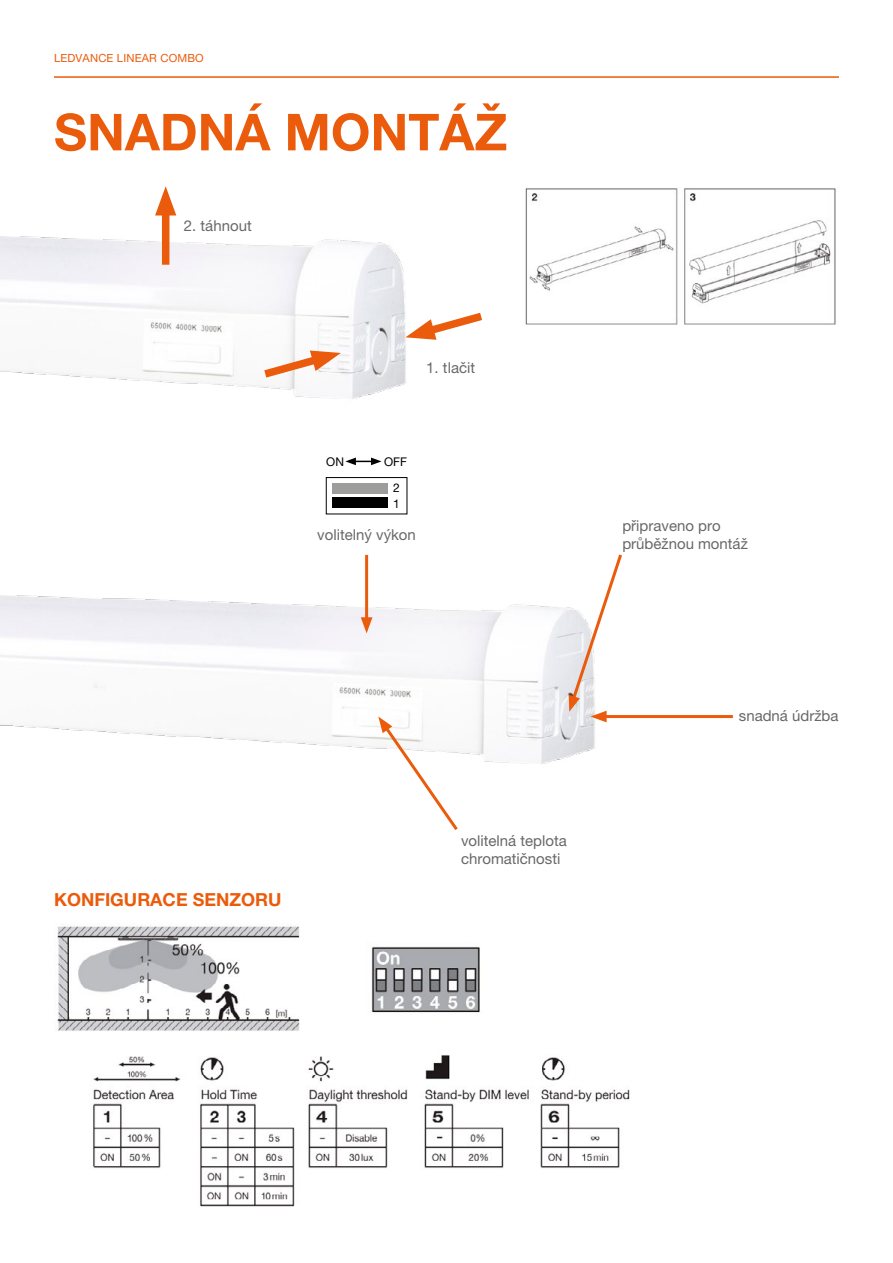
<style>
.page{position:relative;width:893px;height:1263px;background:#fff}
.page>*{position:absolute;margin:0;border:0;box-sizing:border-box;transform-origin:0 0}
.t1{font:700 51px "Helvetica Neue LT Pro";color:#ea5b0b}
.t2{font:700 18px "Helvetica Neue LT Pro";color:#ea5b0b}
.t3{font:15px/18px "Helvetica Neue LT Pro";color:#686868}
.t4{font:12px/26px "Helvetica Neue LT Pro";color:#000;text-align:center}
.t5{font:11.25px "Helvetica Neue LT Pro";letter-spacing:.015em;color:#ea5b0b}
</style>
<div class="page">
<img style="left:57px;top:926px;width:573px;height:281px">
<hr style="left:54px;top:76px;width:785px;height:2px;background:#ea5b0b">
<img style="left:0;top:215px;width:406px;height:184px">
<img style="left:0;top:555px;width:698px;height:209px">
<img style="left:525px;top:188px;width:311px;height:137px">
<div style="left:162px;top:203px;width:7px;height:62px;background:#ea5b0b"></div>
<svg style="left:155px;top:186px;width:21px;height:29px"></svg>
<hr style="left:365px;top:555px;width:3px;height:68px;background:#ea5b0b">
<svg style="left:361px;top:617px;width:11px;height:16px"></svg>
<hr style="left:601px;top:715px;width:132px;height:3px;background:#ea5b0b">
<svg style="left:378px;top:716px;width:83px;height:114px"></svg>
<svg style="left:569px;top:554px;width:55px;height:168px"></svg>
<svg style="left:256px;top:348px;width:85px;height:35px"></svg>
<svg style="left:405px;top:307px;width:77px;height:35px"></svg>
<div style="left:326px;top:477px;width:81px;height:37px;border:1px solid #000"></div>
<svg style="left:345px;top:458px;width:37px;height:7px"></svg>
<div style="left:333px;top:483px;width:55px;height:11px;background:#9d9d9c"></div>
<div style="left:333px;top:497px;width:55px;height:11px;background:#000"></div>
<img style="left:367px;top:943px;width:117px;height:71px">
<p class="t5" style="left:54px;top:51px;width:151px">LEDVANCE LINEAR COMBO</p>
<h1 class="t1" style="left:54px;top:101px;width:455px">SNADNÁ MONTÁŽ</h1>
<p class="t3" style="left:184px;top:216px;width:69px">2. táhnout</p>
<p class="t3" style="left:426px;top:358px;width:50px">1. tlačit</p>
<p class="t4" style="left:326px;top:448px;width:19px">ON</p>
<p class="t4" style="left:384px;top:448px;width:24px">OFF<br>2</p>
<p class="t4" style="left:393px;top:491px;width:8px">1</p>
<p class="t3" style="left:317px;top:525px;width:100px">volitelný výkon</p>
<p class="t3" style="left:622px;top:516px;width:127px">připraveno pro průběžnou montáž</p>
<p class="t2" style="left:54px;top:888px;width:229px">KONFIGURACE SENZORU</p>
<p class="t3" style="left:461px;top:832px;width:107px">volitelná teplota chromatičnosti</p>
<p class="t3" style="left:739px;top:707px;width:101px">snadná údržba</p>
</div>
